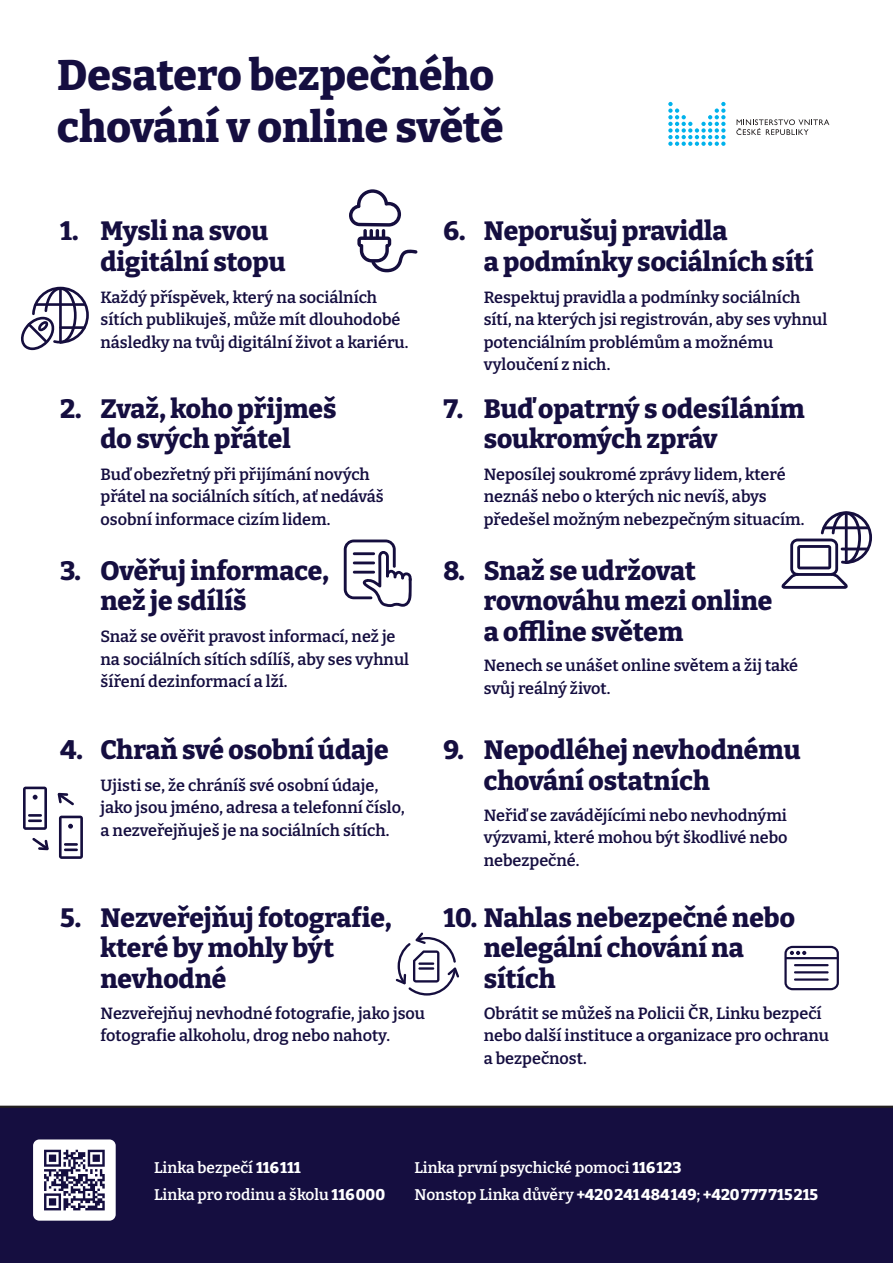
<style>
.page{position:relative;width:893px;height:1263px;background:#fff}
.page>*{position:absolute;margin:0;border:0;box-sizing:border-box;transform-origin:0 0}
.t1{font:800 42.75px/51.2px "Bitter";color:#150e40}
.t2{font:800 26.4px/30.5px "Bitter";color:#150e40}
.t3{font:600 16.2px/22.4px "Bitter";color:#150e40}
.t4{font:600 15.45px/27px "Bitter";color:#fff}
.s1{font-weight:800}
</style>
<div class="page">
<svg style="left:736px;top:119px;width:93px;height:16px"></svg>
<svg style="left:668px;top:102px;width:57px;height:44px"></svg>
<svg style="left:349px;top:189px;width:69px;height:83px"></svg>
<svg style="left:781px;top:511px;width:91px;height:78px"></svg>
<svg style="left:344px;top:539px;width:68px;height:68px"></svg>
<svg style="left:784px;top:946px;width:55px;height:44px"></svg>
<hr style="left:794px;top:978px;width:35px;height:3px;background:#150e3e">
<hr style="left:794px;top:971px;width:35px;height:2px;background:#150e3e">
<hr style="left:794px;top:964px;width:35px;height:2px;background:#150e3e">
<svg style="left:21px;top:287px;width:68px;height:63px"></svg>
<svg style="left:396px;top:932px;width:63px;height:63px"></svg>
<hr style="left:418px;top:962px;width:16px;height:3px;background:#150e3e">
<hr style="left:418px;top:967px;width:16px;height:3px;background:#150e3e">
<svg style="left:23px;top:787px;width:24px;height:43px"></svg>
<hr style="left:28px;top:819px;width:14px;height:3px;background:#150e3e">
<hr style="left:28px;top:814px;width:14px;height:3px;background:#150e3e">
<svg style="left:59px;top:816px;width:24px;height:43px"></svg>
<hr style="left:64px;top:848px;width:14px;height:3px;background:#150e3e">
<hr style="left:64px;top:843px;width:14px;height:3px;background:#150e3e">
<svg style="left:58px;top:793px;width:16px;height:12px"></svg>
<svg style="left:32px;top:838px;width:17px;height:12px"></svg>
<div style="left:0;top:1106px;width:893px;height:157px;background:#150e40"></div>
<div style="left:31px;top:1138px;width:86px;height:84px;background:#fff;border-radius:8px"></div>
<svg style="left:44px;top:1149px;width:61px;height:62px"></svg>
<svg style="left:44px;top:1150px;width:61px;height:60px"></svg>
<div style="left:30px;top:1136px;width:89px;height:88px;border:3px solid #150e40;border-radius:8px"></div>
<h1 class="t1" style="left:57px;top:49px;width:448px">Desatero bezpečného chování v online světě</h1>
<h2 class="t2" style="left:101px;top:218px;width:187px;text-indent:-40px">1. Mysli na svou digitální stopu</h2>
<p class="t3" style="left:101px;top:286px;width:309px">Každý příspěvek, který na sociálních sítích publikuješ, může mít dlouhodobé následky na tvůj digitální život a kariéru.</p>
<h2 class="t2" style="left:60px;top:395px;width:278px;text-align:center">2. Zvaž, koho přijmeš do svých přátel</h2>
<p class="t3" style="left:101px;top:463px;width:285px">Buď obezřetný při přijímání nových přátel na sociálních sítích, ať nedáváš osobní informace cizím lidem.</p>
<h2 class="t2" style="left:101px;top:557px;width:230px;text-indent:-40px">3. Ověřuj informace, než je sdílíš</h2>
<p class="t3" style="left:101px;top:625px;width:310px">Snaž se ověřit pravost informací, než je na sociálních sítích sdílíš, aby ses vyhnul šíření dezinformací a lží.</p>
<h2 class="t2" style="left:60px;top:737px;width:330px">4. Chraň své osobní údaje</h2>
<p class="t3" style="left:101px;top:774px;width:306px">Ujisti se, že chráníš své osobní údaje, jako jsou jméno, adresa a telefonní číslo, a nezveřejňuješ je na sociálních sítích.</p>
<h2 class="t2" style="left:101px;top:904px;width:293px;text-indent:-40px">5. Nezveřejňuj fotografie, které by mohly být nevhodné</h2>
<p class="t3" style="left:101px;top:1002px;width:326px">Nezveřejňuj nevhodné fotografie, jako jsou fotografie alkoholu, drog nebo nahoty.</p>
<h2 class="t2" style="left:484px;top:218px;width:331px;text-indent:-40px">6. Neporušuj pravidla<br>a podmínky sociálních sítí</h2>
<p class="t3" style="left:484px;top:286px;width:345px">Respektuj pravidla a podmínky sociálních sítí, na kterých jsi registrován, aby ses vyhnul potenciálním problémům a možnému vyloučení z nich.</p>
<h2 class="t2" style="left:484px;top:395px;width:323px;text-indent:-40px">7. Buď opatrný s odesíláním soukromých zpráv</h2>
<p class="t3" style="left:484px;top:463px;width:322px">Neposílej soukromé zprávy lidem, které neznáš nebo o kterých nic nevíš, abys předešel možným nebezpečným situacím.</p>
<h2 class="t2" style="left:484px;top:557px;width:290px;text-indent:-40px">8. Snaž se udržovat rovnováhu mezi online a offline světem</h2>
<p class="t3" style="left:484px;top:654px;width:316px">Nenech se unášet online světem a žij také svůj reálný život.</p>
<h2 class="t2" style="left:484px;top:737px;width:318px;text-indent:-40px">9. Nepodléhej nevhodnému chování ostatních</h2>
<p class="t3" style="left:484px;top:804px;width:305px;text-align:justify">Neřiď se zavádějícími nebo nevhodnými výzvami, které mohou být škodlivé nebo nebezpečné.</p>
<h2 class="t2" style="left:484px;top:904px;width:313px;text-indent:-40px">10. Nahlas nebezpečné nebo nelegální chování na sítích</h2>
<p class="t3" style="left:484px;top:1002px;width:347px">Obrátit se můžeš na Policii ČR, Linku bezpečí nebo další instituce a organizace pro ochranu a bezpečnost.</p>
<p class="t4" style="left:154px;top:1153px;width:232px">Linka bezpečí <span class="s1">116 111<br></span>Linka pro rodinu a školu <span class="s1">116 000</span></p>
<p class="t4" style="left:414px;top:1153px;width:405px">Linka první psychické pomoci <span class="s1">116 123<br></span>Nonstop Linka důvěry <span class="s1">+420 241 484 149</span>; <span class="s1">+420 777 715 215</span></p>
</div>
